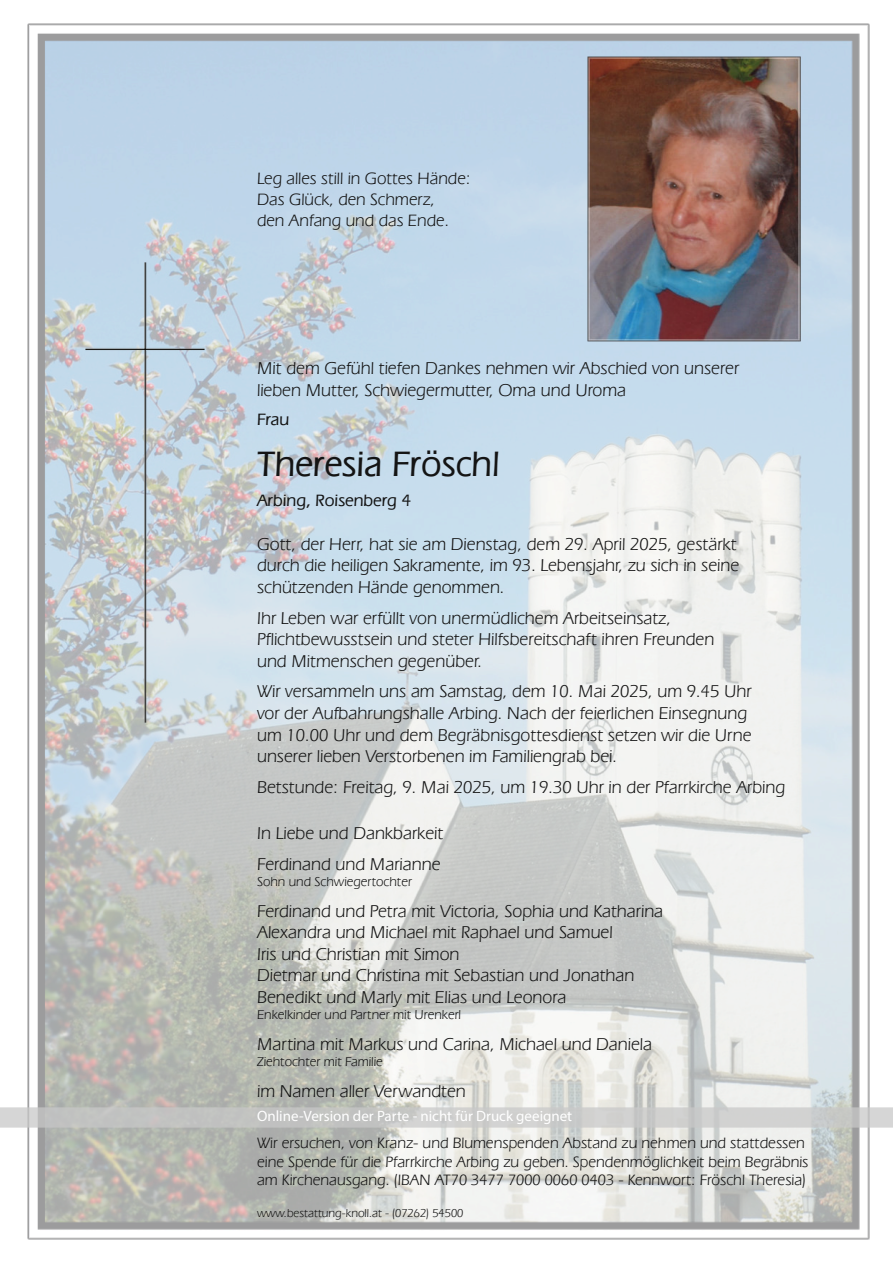
<style>
.page{position:relative;width:893px;height:1263px;background:#fff}
.page>*{position:absolute;margin:0;border:0;box-sizing:border-box;transform-origin:0 0}
.t1{font:500 37.05px "Eras IT Cby BT";color:#141414}
.t2{font:18px/21.6px "Eras IT Cby BT";color:#141414}
.t3{font:17.25px/20.7px "Eras IT Cby BT";color:#141414}
.t4{font:500 17.25px "Eras IT Cby BT";color:#141414}
.t5{font:15.75px/18.9px "Eras IT Cby BT";color:#141414}
.t6{font:15px "Myriad Pro";color:#fff}
.t7{font:13.5px "Eras IT Cby BT";color:#141414}
.t8{font:12px "Eras IT Cby BT";color:#141414}
</style>
<div class="page">
<img style="left:27px;top:23px;width:843px;height:1217px">
<img style="left:86px;top:262px;width:119px;height:460px">
<img style="left:0;top:1108px;width:893px;height:20px">
<img style="left:587px;top:57px;width:213px;height:284px">
<p class="t3" style="left:257px;top:169px;width:215px">Leg alles still in Gottes Hände:<br>Das Glück, den Schmerz,<br>den Anfang und das Ende.</p>
<p class="t2" style="left:257px;top:358px;width:484px">Mit dem Gefühl tiefen Dankes nehmen wir Abschied von unserer lieben Mutter, Schwiegermutter, Oma und Uroma</p>
<p class="t4" style="left:257px;top:412px;width:34px">Frau</p>
<h1 class="t1" style="left:257px;top:448px;width:244px">Theresia Fröschl</h1>
<p class="t4" style="left:257px;top:492px;width:156px">Arbing, Roisenberg 4</p>
<p class="t2" style="left:257px;top:534px;width:484px">Gott, der Herr, hat sie am Dienstag, dem 29. April 2025, gestärkt durch die heiligen Sakramente, im 93. Lebensjahr, zu sich in seine schützenden Hände genommen.</p>
<p class="t2" style="left:257px;top:608px;width:459px">Ihr Leben war erfüllt von unermüdlichem Arbeitseinsatz,<br>Pflichtbewusstsein und steter Hilfsbereitschaft ihren Freunden und Mitmenschen gegenüber.</p>
<p class="t2" style="left:257px;top:682px;width:496px">Wir versammeln uns am Samstag, dem 10. Mai 2025, um 9.45 Uhr vor der Aufbahrungshalle Arbing. Nach der feierlichen Einsegnung um 10.00 Uhr und dem Begräbnisgottesdienst setzen wir die Urne unserer lieben Verstorbenen im Familiengrab bei.</p>
<p class="t2" style="left:257px;top:777px;width:530px">Betstunde: Freitag, 9. Mai 2025, um 19.30 Uhr in der Pfarrkirche Arbing</p>
<p class="t2" style="left:257px;top:819px;width:188px;line-height:30.6px">In Liebe und Dankbarkeit<br>Ferdinand und Marianne</p>
<p class="t7" style="left:257px;top:876px;width:156px">Sohn und Schwiegertochter</p>
<p class="t2" style="left:257px;top:901px;width:408px">Ferdinand und Petra mit Victoria, Sophia und Katharina Alexandra und Michael mit Raphael und Samuel<br>Iris und Christian mit Simon<br>Dietmar und Christina mit Sebastian und Jonathan Benedikt und Marly mit Elias und Leonora</p>
<p class="t7" style="left:257px;top:1009px;width:205px">Enkelkinder und Partner mit Urenkerl</p>
<p class="t2" style="left:257px;top:1034px;width:397px">Martina mit Markus und Carina, Michael und Daniela</p>
<p class="t7" style="left:257px;top:1056px;width:127px">Ziehtochter mit Familie</p>
<p class="t2" style="left:257px;top:1081px;width:210px">im Namen aller Verwandten</p>
<p class="t6" style="left:257px;top:1110px;width:317px">Online-Version der Parte - nicht für Druck geeignet</p>
<p class="t5" style="left:257px;top:1134px;width:553px">Wir ersuchen, von Kranz- und Blumenspenden Abstand zu nehmen und stattdessen eine Spende für die Pfarrkirche Arbing zu geben. Spendenmöglichkeit beim Begräbnis am Kirchenausgang. (IBAN AT70 3477 7000 0060 0403 - Kennwort: Fröschl Theresia)</p>
<p class="t8" style="left:257px;top:1207px;width:208px">www.bestattung-knoll.at - (07262) 54500</p>
</div>
